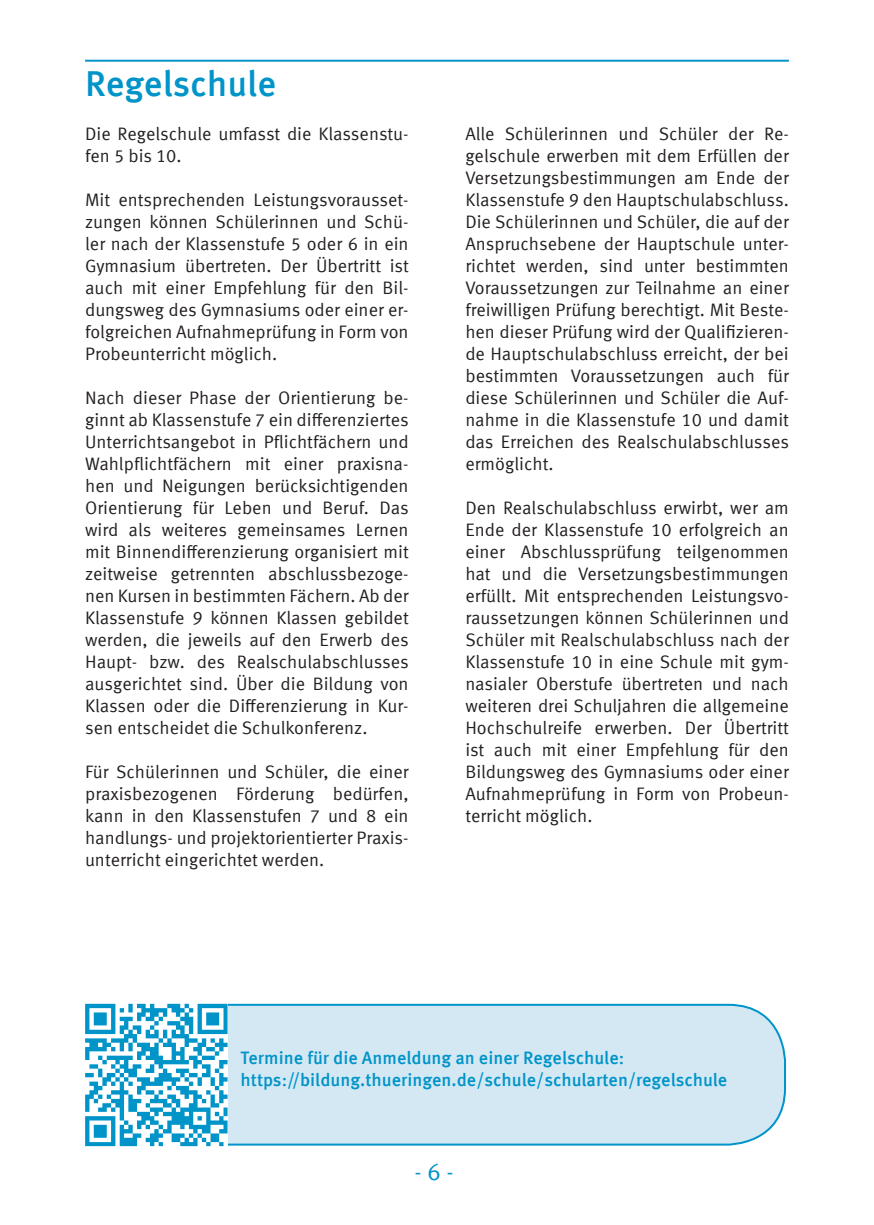
<style>
.page{position:relative;width:874px;height:1225px;background:#fff}
.page>*{position:absolute;margin:0;border:0;box-sizing:border-box;transform-origin:0 0}
.t1{font:500 36px "Meta Offc Pro";color:#0094c8}
.t2{font:24px "Meta Offc Pro Norm";color:#0094c8}
.t3{font:18px/22px "Meta Offc Pro Norm";color:#231f20;text-align:justify}
.t4{font:500 18px/22px "Meta Offc Pro";color:#0094c8}
</style>
<div class="page">
<hr style="left:85px;top:60px;width:703px;height:2px;background:#0094c8">
<div style="left:227px;top:1003px;width:559px;height:143px;background:#d4e8f4"></div>
<svg style="left:85px;top:1003px;width:142px;height:143px"></svg>
<h1 class="t1" style="left:85px;top:55px;width:192px">Regelschule</h1>
<p class="t3" style="left:85px;top:121px;width:325px">Die Regelschule umfasst die Klassenstu&shy;fen 5 bis 10.</p>
<p class="t3" style="left:85px;top:187px;width:325px">Mit entsprechenden Leistungsvorausset&shy;zungen können Schülerinnen und Schü&shy;ler nach der Klassenstufe 5 oder 6 in ein Gymnasium übertreten. Der Übertritt ist auch mit einer Empfehlung für den Bil&shy;dungsweg des Gymnasiums oder einer er&shy;folgreichen Aufnahmeprüfung in Form von Probeunterricht möglich.</p>
<p class="t3" style="left:85px;top:385px;width:325px">Nach dieser Phase der Orientierung be&shy;ginnt ab Klassenstufe 7 ein differenziertes Unterrichtsangebot in Pflichtfächern und Wahlpflichtfächern mit einer praxisna&shy;hen und Neigungen berücksichtigenden Orientierung für Leben und Beruf. Das wird als weiteres gemeinsames Lernen mit Binnendifferenzierung organisiert mit zeitweise getrennten abschlussbezoge&shy;nen Kursen in bestimmten Fächern. Ab der Klassenstufe 9 können Klassen gebildet werden, die jeweils auf den Erwerb des Haupt- bzw. des Realschulabschlusses ausgerichtet sind. Über die Bildung von Klassen oder die Differenzierung in Kur&shy;sen entscheidet die Schulkonferenz.</p>
<p class="t3" style="left:85px;top:759px;width:325px">Für Schülerinnen und Schüler, die einer praxisbezogenen Förderung bedürfen, kann in den Klassenstufen 7 und 8 ein handlungs- und projektorientierter Praxis&shy;unterricht eingerichtet werden.</p>
<p class="t3" style="left:465px;top:121px;width:325px">Alle Schülerinnen und Schüler der Re&shy;gelschule erwerben mit dem Erfüllen der Versetzungsbestimmungen am Ende der Klassenstufe 9 den Hauptschulabschluss.<br>Die Schülerinnen und Schüler, die auf der Anspruchsebene der Hauptschule unter&shy;richtet werden, sind unter bestimmten Voraussetzungen zur Teilnahme an einer freiwilligen Prüfung berechtigt. Mit Beste&shy;hen dieser Prüfung wird der Qualifizieren&shy;de Hauptschulabschluss erreicht, der bei bestimmten Voraussetzungen auch für diese Schülerinnen und Schüler die Auf&shy;nahme in die Klassenstufe 10 und damit das Erreichen des Realschulabschlusses ermöglicht.</p>
<p class="t3" style="left:465px;top:495px;width:325px">Den Realschulabschluss erwirbt, wer am Ende der Klassenstufe 10 erfolgreich an einer Abschlussprüfung teilgenommen hat und die Versetzungsbestimmungen erfüllt. Mit entsprechenden Leistungsvo&shy;raussetzungen können Schülerinnen und Schüler mit Realschulabschluss nach der Klassenstufe 10 in eine Schule mit gym&shy;nasialer Oberstufe übertreten und nach weiteren drei Schuljahren die allgemeine Hochschulreife erwerben. Der Übertritt ist auch mit einer Empfehlung für den Bildungsweg des Gymnasiums oder einer Aufnahmeprüfung in Form von Probeun&shy;terricht möglich.</p>
<p class="t4" style="left:240px;top:1045px;width:488px">Termine für die Anmeldung an einer Regelschule: https://bildung.thueringen.de/schule/schularten/regelschule</p>
<h2 class="t2" style="left:414px;top:1153px;width:41px">- 6 -</h2>
</div>
